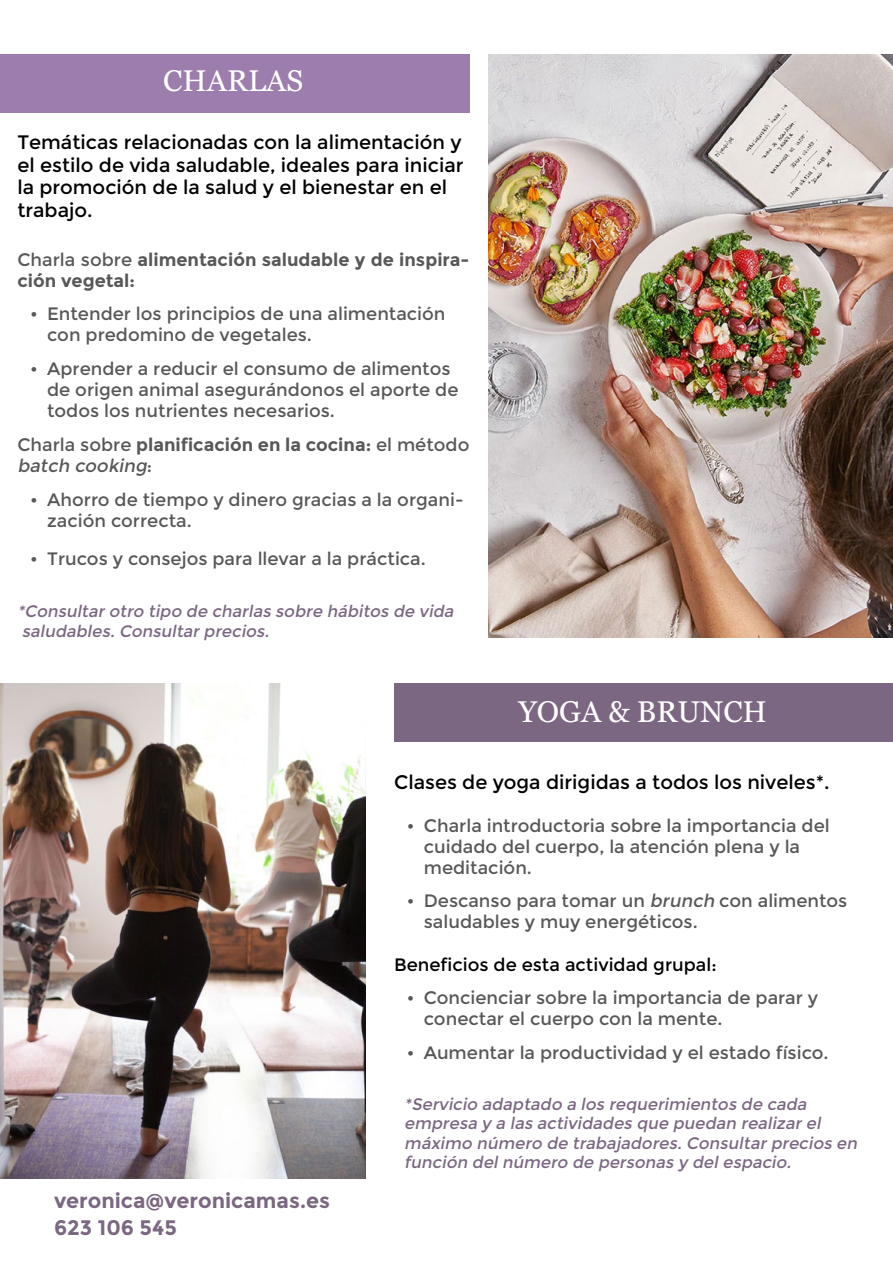
<style>
.page{position:relative;width:893px;height:1263px;background:#fff}
.page>*{position:absolute;margin:0;border:0;box-sizing:border-box;transform-origin:0 0}
.t1{font:30px "Georgia";color:#fff}
.t2{font:700 21px/27px "Montserrat";color:#7b6782}
.t3{font:19.5px/22.5px "Montserrat";color:#000}
.t4{font:18px/21px "Montserrat";color:#595858}
.t5{font:700 18px/21px "Montserrat";color:#595858}
.t6{font:18px "Montserrat";color:#000}
.t7{font:italic 16.5px/19.5px "Montserrat";color:#7b6782}
.s1{font-weight:400}
.s2{font-weight:400;font-style:italic}
.s3{font-style:italic}
</style>
<div class="page">
<div style="left:394px;top:683px;width:499px;height:58px;background:#7b6782"></div>
<div style="left:0;top:54px;width:469px;height:58px;background:#9c7dad"></div>
<img style="left:488px;top:54px;width:405px;height:583px">
<img style="left:0;top:683px;width:366px;height:495px">
<h1 class="t1" style="left:163px;top:59px;width:141px">CHARLAS</h1>
<p class="t3" style="left:17px;top:132px;width:448px">Temáticas relacionadas con la alimentación y el estilo de vida saludable, ideales para iniciar la promoción de la salud y el bienestar en el trabajo.</p>
<p class="t5" style="left:17px;top:249px;width:454px"><span class="s1">Charla sobre</span> alimentación saludable y de inspira&shy;ción vegetal:</p>
<p class="t4" style="left:47px;top:304px;width:400px;text-indent:-17px">• Entender los principios de una alimentación con predomino de vegetales.</p>
<p class="t4" style="left:47px;top:358px;width:413px;text-indent:-17px">• Aprender a reducir el consumo de alimentos de origen animal asegurándonos el aporte de todos los nutrientes necesarios.</p>
<p class="t5" style="left:17px;top:434px;width:453px"><span class="s1">Charla sobre</span> planificación en la cocina: <span class="s1">el método </span><span class="s2">batch cooking</span><span class="s1">:</span></p>
<p class="t4" style="left:47px;top:489px;width:418px;text-indent:-17px">• Ahorro de tiempo y dinero gracias a la organi&shy;zación correcta.</p>
<p class="t4" style="left:30px;top:548px;width:397px">• Trucos y consejos para llevar a la práctica.</p>
<p class="t7" style="left:17px;top:602px;width:441px">*Consultar otro tipo de charlas sobre hábitos de vida saludables. Consultar precios.</p>
<h1 class="t1" style="left:518px;top:690px;width:250px">YOGA &amp; BRUNCH</h1>
<p class="t3" style="left:394px;top:771px;width:437px">Clases de yoga dirigidas a todos los niveles*.</p>
<p class="t4" style="left:424px;top:815px;width:407px;text-indent:-17px">• Charla introductoria sobre la importancia del cuidado del cuerpo, la atención plena y la meditación.</p>
<p class="t4" style="left:424px;top:891px;width:425px;text-indent:-17px">• Descanso para tomar un <span class="s3">brunch</span> con alimentos saludables y muy energéticos.</p>
<p class="t6" style="left:394px;top:954px;width:324px">Beneficios de esta actividad grupal:</p>
<p class="t4" style="left:424px;top:988px;width:396px;text-indent:-17px">• Concienciar sobre la importancia de parar y conectar el cuerpo con la mente.</p>
<p class="t4" style="left:407px;top:1042px;width:423px">• Aumentar la productividad y el estado físico.</p>
<p class="t2" style="left:54px;top:1187px;width:277px">veronica@veronicamas.es<br>623 106 545</p>
<p class="t7" style="left:404px;top:1094px;width:458px">*Servicio adaptado a los requerimientos de cada empresa y a las actividades que puedan realizar el máximo número de trabajadores. Consultar precios en función del número de personas y del espacio.</p>
</div>
